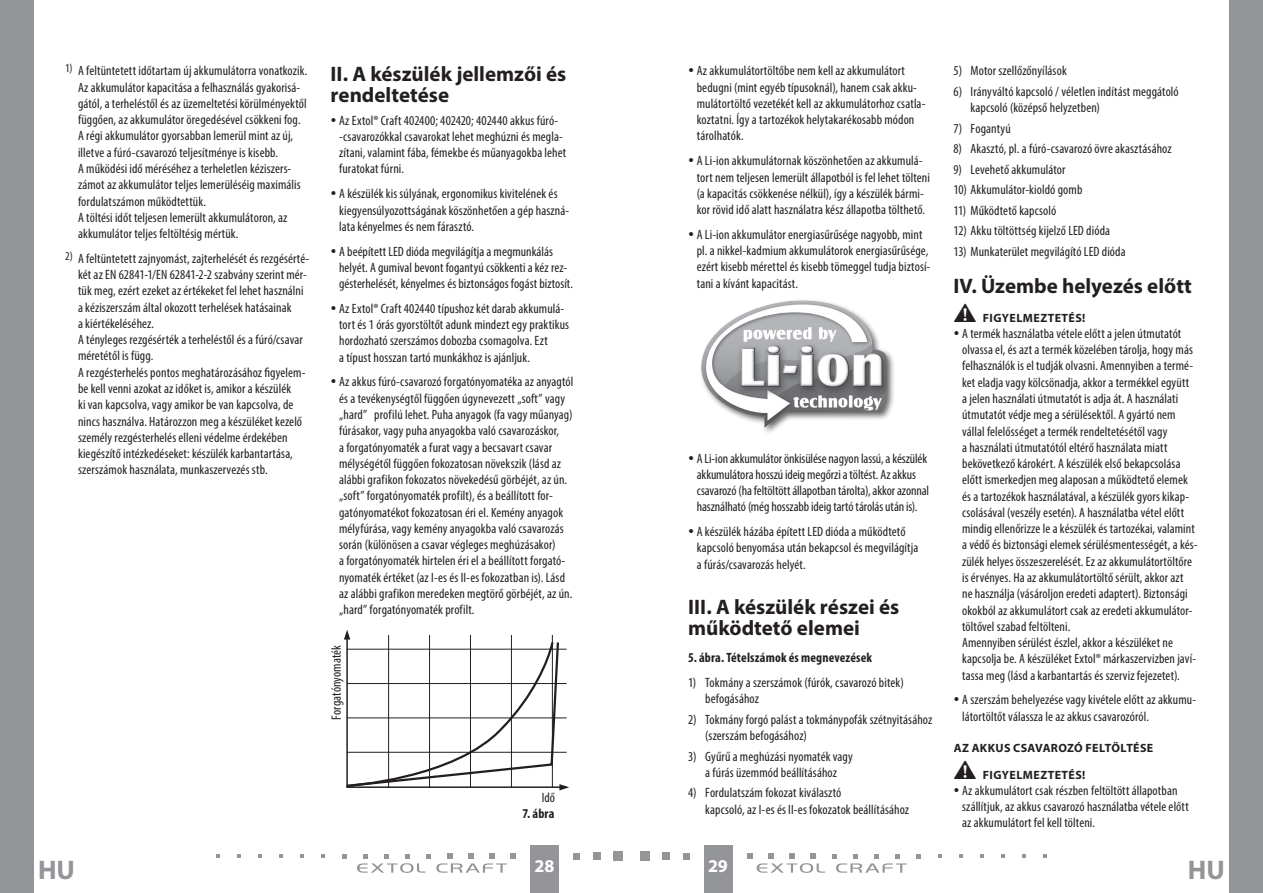
<style>
.page{position:relative;width:1263px;height:893px;background:#fff}
.page>*{position:absolute;margin:0;border:0;box-sizing:border-box;transform-origin:0 0}
.t1{font:700 27px "Myriad Pro";color:#939598}
.oddíl{font:700 21px/21px "Myriad Pro";color:#231f20}
.t2{font:700 18px "Myriad Pro";color:#fff}
.body_číslované{font:condensed 13.5px/16.2px "Myriad Pro";letter-spacing:.005em;color:#231f20}
.Normální_Italic{font:700 condensed 13.5px "Myriad Pro";letter-spacing:.01em;color:#231f20}
.subtitulek{font:700 12px "Myriad Pro";letter-spacing:.03em;color:#231f20}
</style>
<div class="page">
<div style="left:0;top:0;width:34px;height:893px;background:#939598"></div>
<div style="left:1229px;top:0;width:34px;height:893px;background:#939598"></div>
<div style="left:704px;top:844px;width:29px;height:49px;background:#939598"></div>
<div style="left:530px;top:844px;width:28px;height:49px;background:#939598"></div>
<div style="left:640px;top:851px;width:9px;height:10px;background:#939598"></div>
<div style="left:662px;top:852px;width:8px;height:8px;background:#939598"></div>
<div style="left:683px;top:853px;width:7px;height:6px;background:#939598"></div>
<svg style="left:916px;top:854px;width:5px;height:4px"></svg>
<svg style="left:938px;top:854px;width:4px;height:4px"></svg>
<svg style="left:959px;top:854px;width:4px;height:4px"></svg>
<svg style="left:980px;top:854px;width:4px;height:4px"></svg>
<svg style="left:1001px;top:854px;width:4px;height:4px"></svg>
<svg style="left:1022px;top:854px;width:4px;height:4px"></svg>
<svg style="left:1043px;top:854px;width:4px;height:4px"></svg>
<svg style="left:747px;top:853px;width:160px;height:20px"></svg>
<div style="left:614px;top:851px;width:9px;height:10px;background:#939598"></div>
<div style="left:593px;top:852px;width:8px;height:8px;background:#939598"></div>
<svg style="left:573px;top:853px;width:6px;height:6px"></svg>
<svg style="left:342px;top:854px;width:5px;height:4px"></svg>
<svg style="left:321px;top:854px;width:4px;height:4px"></svg>
<svg style="left:300px;top:854px;width:4px;height:4px"></svg>
<svg style="left:279px;top:854px;width:4px;height:4px"></svg>
<svg style="left:258px;top:854px;width:4px;height:4px"></svg>
<svg style="left:237px;top:854px;width:4px;height:4px"></svg>
<svg style="left:216px;top:854px;width:4px;height:4px"></svg>
<svg style="left:357px;top:853px;width:159px;height:20px"></svg>
<svg style="left:344px;top:630px;width:225px;height:160px"></svg>
<hr style="left:347px;top:786px;width:220px;height:2px;background:#231f20">
<img style="left:701px;top:300px;width:193px;height:133px">
<p class="body_číslované" style="left:78px;top:63px;width:231px;text-indent:-13px"><sup>1)</sup> A feltüntetett időtartam új akkumulátorra vonatkozik.<br>Az akkumulátor kapacitása a felhasználás gyakorisá&shy;gától, a terheléstől és az üzemeltetési körülményektől függően, az akkumulátor öregedésével csökkeni fog.<br>A régi akkumulátor gyorsabban lemerül mint az új, illetve a fúró-csavarozó teljesítménye is kisebb.<br>A működési idő méréséhez a terheletlen kéziszers&shy;zámot az akkumulátor teljes lemerüléséig maximális fordulatszámon működtettük.<br>A töltési időt teljesen lemerült akkumulátoron, az akkumulátor teljes feltöltésig mértük.</p>
<p class="body_číslované" style="left:78px;top:250px;width:233px;text-indent:-13px"><sup>2)</sup> A feltüntetett zajnyomást, zajterhelését és rezgésérté&shy;két az EN 62841-1/EN 62841-2-2 szabvány szerint mér&shy;tük meg, ezért ezeket az értékeket fel lehet használni a kéziszerszám által okozott terhelések hatásainak<br>a kiértékeléséhez.<br>A tényleges rezgésérték a terheléstől és a fúró/csavar méretétől is függ.<br>A rezgésterhelés pontos meghatározásához figyelem&shy;be kell venni azokat az időket is, amikor a készülék<br>ki van kapcsolva, vagy amikor be van kapcsolva, de nincs használva. Határozzon meg a készüléket kezelő személy rezgésterhelés elleni védelme érdekében kiegészítő intézkedéseket: készülék karbantartása, szerszámok használata, munkaszervezés stb.</p>
<p class="oddíl" style="left:331px;top:63px;width:237px">II. A készülék jellemzői és rendeltetése</p>
<p class="body_číslované" style="left:339px;top:112px;width:229px">Az Extol® Craft 402400; 402420; 402440 akkus fúró--csavarozókkal csavarokat lehet meghúzni és megla&shy;zítani, valamint fába, fémekbe és műanyagokba lehet furatokat fúrni.</p>
<p class="body_číslované" style="left:339px;top:186px;width:232px">A készülék kis súlyának, ergonomikus kivitelének és kiegyensúlyozottságának köszönhetően a gép haszná&shy;lata kényelmes és nem fárasztó.</p>
<p class="body_číslované" style="left:339px;top:243px;width:235px">A beépített LED dióda megvilágítja a megmunkálás helyét. A gumival bevont fogantyú csökkenti a kéz rez&shy;gésterhelését, kényelmes és biztonságos fogást biztosít.</p>
<p class="body_číslované" style="left:339px;top:300px;width:231px">Az Extol® Craft 402440 típushoz két darab akkumulá&shy;tort és 1 órás gyorstöltőt adunk mindezt egy praktikus hordozható szerszámos dobozba csomagolva. Ezt<br>a típust hosszan tartó munkákhoz is ajánljuk.</p>
<p class="body_číslované" style="left:339px;top:374px;width:236px">Az akkus fúró-csavarozó forgatónyomatéka az anyagtól és a tevékenységtől függően úgynevezett „soft” vagy „hard” profilú lehet. Puha anyagok (fa vagy műanyag) fúrásakor, vagy puha anyagokba való csavarozáskor,<br>a forgatónyomaték a furat vagy a becsavart csavar mélységétől függően fokozatosan növekszik (lásd az alábbi grafikon fokozatos növekedésű görbéjét, az ún. „soft” forgatónyomaték profilt), és a beállított for&shy;gatónyomatékot fokozatosan éri el. Kemény anyagok mélyfúrása, vagy kemény anyagokba való csavarozás során (különösen a csavar végleges meghúzásakor)<br>a forgatónyomaték hirtelen éri el a beállított forgató&shy;nyomaték értéket (az I-es és II-es fokozatban is). Lásd az alábbi grafikon meredeken megtörő görbéjét, az ún. „hard” forgatónyomaték profilt.</p>
<p class="body_číslované" style="left:328px;top:720px;width:76px;rotate:-90deg">Forgatónyomaték</p>
<p class="body_číslované" style="left:542px;top:789px;width:15px">Idő</p>
<p class="Normální_Italic" style="left:522px;top:805px;width:33px">7. ábra</p>
<p class="body_číslované" style="left:697px;top:63px;width:230px">Az akkumulátortöltőbe nem kell az akkumulátort bedugni (mint egyéb típusoknál), hanem csak akku&shy;mulátortöltő vezetékét kell az akkumulátorhoz csatla&shy;koztatni. Így a tartozékok helytakarékosabb módon tárolhatók.</p>
<p class="body_číslované" style="left:697px;top:153px;width:235px">A Li-ion akkumulátornak köszönhetően az akkumulá&shy;tort nem teljesen lemerült állapotból is fel lehet tölteni (a kapacitás csökkenése nélkül), így a készülék bármi&shy;kor rövid idő alatt használatra kész állapotba tölthető.</p>
<p class="body_číslované" style="left:697px;top:226px;width:235px">A Li-ion akkumulátor energiasűrűsége nagyobb, mint pl. a nikkel-kadmium akkumulátorok energiasűrűsége, ezért kisebb mérettel és kisebb tömeggel tudja biztosí&shy;tani a kívánt kapacitást.</p>
<p class="body_číslované" style="left:697px;top:450px;width:234px">A Li-ion akkumulátor önkisülése nagyon lassú, a készülék akkumulátora hosszú ideig megőrzi a töltést. Az akkus csavarozó (ha feltöltött állapotban tárolta), akkor azonnal használható (még hosszabb ideig tartó tárolás után is).</p>
<p class="body_číslované" style="left:697px;top:523px;width:223px">A készülék házába épített LED dióda a működtető kapcsoló benyomása után bekapcsol és megvilágítja a fúrás/csavarozás helyét.</p>
<p class="oddíl" style="left:688px;top:596px;width:213px">III. A készülék részei és működtető elemei</p>
<p class="Normální_Italic" style="left:688px;top:649px;width:185px">5. ábra. Tételszámok és megnevezések</p>
<p class="body_číslované" style="left:705px;top:674px;width:200px;text-indent:-17px">1) Tokmány a szerszámok (fúrók, csavarozó bitek) befogásához</p>
<p class="body_číslované" style="left:705px;top:711px;width:229px;text-indent:-17px">2) Tokmány forgó palást a tokmánypofák szétnyitásához (szerszám befogásához)</p>
<p class="body_číslované" style="left:688px;top:748px;width:166px;text-align:center">3) Gyűrű a meghúzási nyomaték vagy a fúrás üzemmód beállításához</p>
<p class="body_číslované" style="left:705px;top:785px;width:205px;text-indent:-17px">4) Fordulatszám fokozat kiválasztó<br>kapcsoló, az I-es és II-es fokozatok beállításához</p>
<p class="body_číslované" style="left:954px;top:63px;width:115px">5) Motor szellőzőnyílások</p>
<p class="body_číslované" style="left:971px;top:83px;width:210px;text-indent:-17px">6) Irányváltó kapcsoló / véletlen indítást meggátoló kapcsoló (középső helyzetben)</p>
<p class="body_číslované" style="left:954px;top:120px;width:59px">7) Fogantyú</p>
<p class="body_číslované" style="left:954px;top:141px;width:220px">8) Akasztó, pl. a fúró-csavarozó övre akasztásához</p>
<p class="body_číslované" style="left:954px;top:161px;width:113px">9) Levehető akkumulátor</p>
<p class="body_číslované" style="left:954px;top:182px;width:130px">10) Akkumulátor-kioldó gomb</p>
<p class="body_číslované" style="left:954px;top:202px;width:104px">11) Működtető kapcsoló</p>
<p class="body_číslované" style="left:954px;top:223px;width:158px">12) Akku töltöttség kijelző LED dióda</p>
<p class="body_číslované" style="left:954px;top:243px;width:173px">13) Munkaterület megvilágító LED dióda</p>
<p class="oddíl" style="left:954px;top:275px;width:240px">IV. Üzembe helyezés előtt</p>
<p class="subtitulek" style="left:954px;top:310px;width:133px">• FIGYELMEZTETÉS!</p>
<p class="body_číslované" style="left:962px;top:325px;width:237px">A termék használatba vétele előtt a jelen útmutatót olvassa el, és azt a termék közelében tárolja, hogy más felhasználók is el tudják olvasni. Amennyiben a termé&shy;ket eladja vagy kölcsönadja, akkor a termékkel együtt a jelen használati útmutatót is adja át. A használati útmutatót védje meg a sérülésektől. A gyártó nem vállal felelősséget a termék rendeltetésétől vagy<br>a használati útmutatótól eltérő használata miatt bekövetkező károkért. A készülék első bekapcsolása előtt ismerkedjen meg alaposan a működtető elemek és a tartozékok használatával, a készülék gyors kikap&shy;csolásával (veszély esetén). A használatba vétel előtt mindig ellenőrizze le a készülék és tartozékai, valamint a védő és biztonsági elemek sérülésmentességét, a kés&shy;zülék helyes összeszerelését. Ez az akkumulátortöltőre is érvényes. Ha az akkumulátortöltő sérült, akkor azt ne használja (vásároljon eredeti adaptert). Biztonsági okokból az akkumulátort csak az eredeti akkumulátor&shy;töltővel szabad feltölteni.<br>Amennyiben sérülést észlel, akkor a készüléket ne kapcsolja be. A készüléket Extol® márkaszervizben javí&shy;tassa meg (lásd a karbantartás és szerviz fejezetet).</p>
<p class="body_číslované" style="left:962px;top:692px;width:235px">A szerszám behelyezése vagy kivétele előtt az akkumu&shy;látortöltőt válassza le az akkus csavarozóról.</p>
<p class="subtitulek" style="left:954px;top:740px;width:201px">AZ AKKUS CSAVAROZÓ FELTÖLTÉSE</p>
<p class="subtitulek" style="left:954px;top:767px;width:133px">• FIGYELMEZTETÉS!</p>
<p class="body_číslované" style="left:962px;top:782px;width:228px">Az akkumulátort csak részben feltöltött állapotban szállítjuk, az akkus csavarozó használatba vétele előtt az akkumulátort fel kell tölteni.</p>
<h1 class="t1" style="left:38px;top:852px;width:38px">HU</h1>
<h3 class="t2" style="left:534px;top:855px;width:21px">28</h3>
<h3 class="t2" style="left:708px;top:855px;width:21px">29</h3>
<h1 class="t1" style="left:1188px;top:852px;width:38px">HU</h1>
</div>
